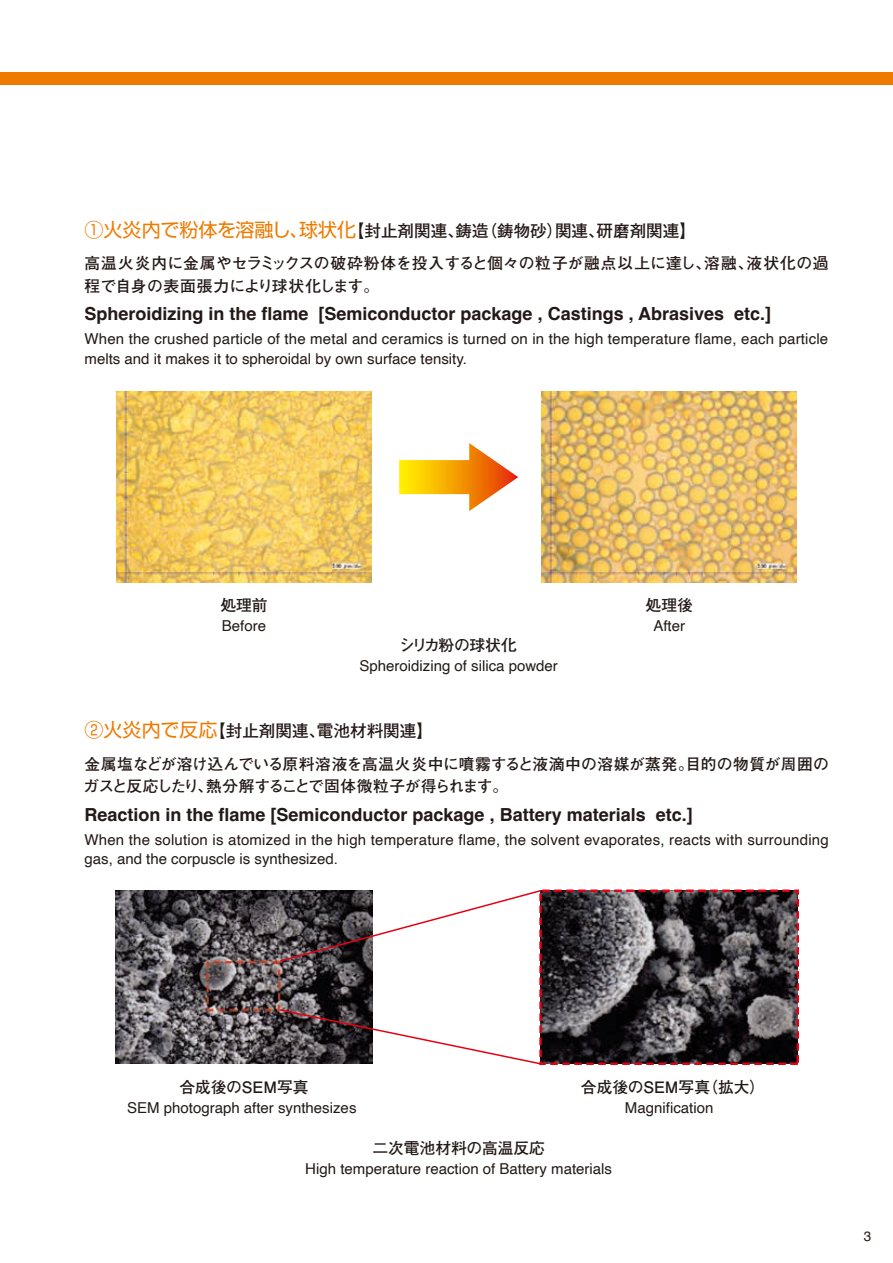
<style>
.page{position:relative;width:893px;height:1263px;background:#fff}
.page>*{position:absolute;margin:0;border:0;box-sizing:border-box;transform-origin:0 0}
.t1{font:700 18px "Helvetica";color:#231916}
.t2{font:700 16.5px "Futo Go B101 Pr 6 N";color:#231916}
.t3{font:700 15.75px/22.5px "Futo Go B101 Pr 6 N";color:#231916}
.t4{font:700 15.75px "Futo Go B101 Pr 6 N";letter-spacing:-.02em;color:#231916}
.t5{font:15px/19.5px "Helvetica";color:#231916}
.t6{font:13.5px "Helvetica";color:#231916}
.s1{font-family:"Shin Go Pr 6 N";font-weight:400;font-size:19.05px;color:#ef7a00}
</style>
<div class="page">
<div style="left:0;top:72px;width:893px;height:13px;background:#ef7a00"></div>
<img style="left:115px;top:891px;width:258px;height:173px">
<img style="left:542px;top:892px;width:254px;height:170px">
<svg style="left:278px;top:1008px;width:261px;height:57px"></svg>
<svg style="left:278px;top:890px;width:261px;height:73px"></svg>
<div style="left:539px;top:889px;width:260px;height:176px;border:2px dashed #e60013"></div>
<img style="left:116px;top:391px;width:256px;height:191px">
<img style="left:542px;top:391px;width:255px;height:191px">
<svg style="left:399px;top:443px;width:119px;height:68px"></svg>
<p class="t2" style="left:85px;top:218px;width:613px"><span class="s1">①火炎内で粉体を溶融し、球状化</span>【封止剤関連、鋳造（鋳物砂）関連、研磨剤関連】</p>
<p class="t3" style="left:85px;top:252px;width:746px">高温火炎内に金属やセラミックスの破砕粉体を投入すると個々の粒子が融点以上に達し、溶融、液状化の過程で自身の表面張力により球状化します。</p>
<p class="t1" style="left:85px;top:303px;width:688px">Spheroidizing in the flame [Semiconductor package , Castings , Abrasives etc.]</p>
<p class="t5" style="left:85px;top:330px;width:745px">When the crushed particle of the metal and ceramics is turned on in the high temperature flame, each particle melts and it makes it to spheroidal by own surface tensity.</p>
<p class="t3" style="left:220px;top:593px;width:49px">処理前</p>
<p class="t3" style="left:646px;top:593px;width:49px">処理後</p>
<p class="t5" style="left:222px;top:616px;width:46px">Before</p>
<p class="t5" style="left:653px;top:616px;width:33px">After</p>
<p class="t4" style="left:400px;top:632px;width:119px">シリカ粉の球状化</p>
<p class="t5" style="left:359px;top:657px;width:200px">Spheroidizing of silica powder</p>
<p class="t2" style="left:85px;top:718px;width:350px"><span class="s1">②火炎内で反応</span>【封止剤関連、電池材料関連】</p>
<p class="t3" style="left:84px;top:752px;width:747px">金属塩などが溶け込んでいる原料溶液を高温火炎中に噴霧すると液滴中の溶媒が蒸発。目的の物質が周囲のガスと反応したり、熱分解することで固体微粒子が得られます。</p>
<p class="t1" style="left:85px;top:803px;width:610px">Reaction in the flame [Semiconductor package , Battery materials etc.]</p>
<p class="t5" style="left:85px;top:830px;width:746px">When the solution is atomized in the high temperature flame, the solvent evaporates, reacts with surrounding gas, and the corpuscle is synthesized.</p>
<p class="t3" style="left:179px;top:1075px;width:131px">合成後のSEM写真</p>
<p class="t3" style="left:581px;top:1075px;width:186px">合成後のSEM写真（拡大）</p>
<p class="t5" style="left:127px;top:1098px;width:231px">SEM photograph after synthesizes</p>
<p class="t5" style="left:625px;top:1098px;width:90px">Magnification</p>
<p class="t3" style="left:372px;top:1136px;width:174px">二次電池材料の高温反応</p>
<p class="t5" style="left:305px;top:1159px;width:308px">High temperature reaction of Battery materials</p>
<p class="t6" style="left:864px;top:1225px;width:9px">3</p>
</div>
